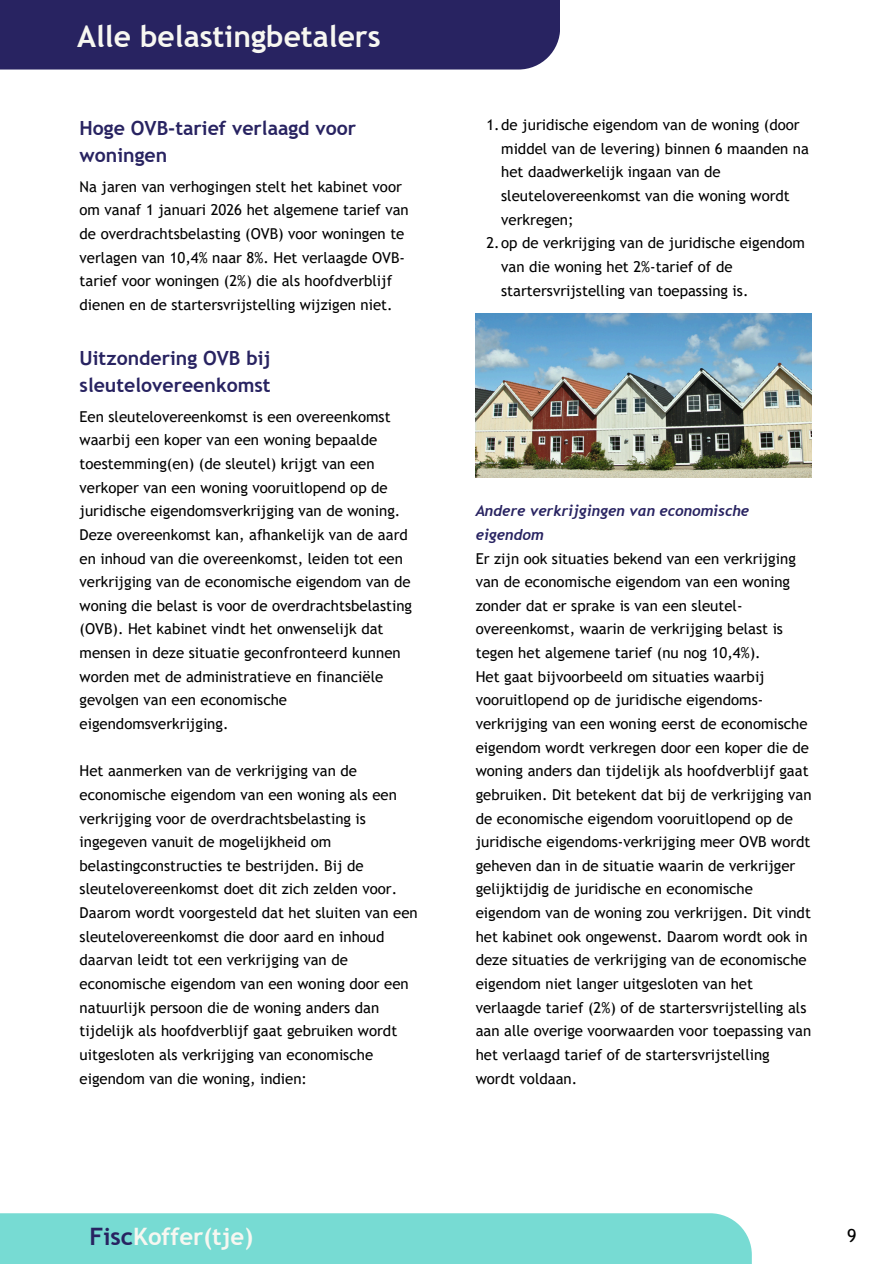
<style>
.page{position:relative;width:894px;height:1264px;background:#fff}
.page>*{position:absolute;margin:0;border:0;box-sizing:border-box;transform-origin:0 0}
.t1{font:700 30px "Trebuchet MS";color:#f7f7f1}
.t2{font:700 24px "Trebuchet MS";color:#f7f7f1}
.t3{font:700 19.5px/27px "Trebuchet MS";color:#282361}
.t4{font:18px "Trebuchet MS";color:#000}
.t5{font:15px/23.7px "Trebuchet MS";color:#000}
.t6{font:italic 700 15px/23.7px "Trebuchet";color:#282361}
.s1{color:#282361}
</style>
<div class="page">
<div style="left:0;top:1213px;width:751px;height:50px;background:#77dbd3"></div>
<div style="left:0;top:0;width:559px;height:70px;background:#282361"></div>
<img style="left:475px;top:313px;width:336px;height:165px">
<h1 class="t1" style="left:77px;top:19px;width:305px">Alle belastingbetalers</h1>
<h2 class="t3" style="left:80px;top:114px;width:278px">Hoge OVB-tarief verlaagd voor woningen</h2>
<p class="t5" style="left:80px;top:174px;width:330px">Na jaren van verhogingen stelt het kabinet voor om vanaf 1 januari 2026 het algemene tarief van de overdrachtsbelasting (OVB) voor woningen te verlagen van 10,4% naar 8%. Het verlaagde OVB&shy;tarief voor woningen (2%) die als hoofdverblijf dienen en de startersvrijstelling wijzigen niet.</p>
<p class="t3" style="left:80px;top:344px;width:193px">Uitzondering OVB bij sleutelovereenkomst</p>
<p class="t5" style="left:80px;top:404px;width:334px">Een sleutelovereenkomst is een overeenkomst waarbij een koper van een woning bepaalde toestemming(en) (de sleutel) krijgt van een verkoper van een woning vooruitlopend op de juridische eigendomsverkrijging van de woning.<br>Deze overeenkomst kan, afhankelijk van de aard en inhoud van die overeenkomst, leiden tot een verkrijging van de economische eigendom van de woning die belast is voor de overdrachtsbelasting (OVB). Het kabinet vindt het onwenselijk dat mensen in deze situatie geconfronteerd kunnen worden met de administratieve en financiële gevolgen van een economische eigendomsverkrijging.</p>
<p class="t5" style="left:80px;top:759px;width:339px">Het aanmerken van de verkrijging van de economische eigendom van een woning als een verkrijging voor de overdrachtsbelasting is ingegeven vanuit de mogelijkheid om belastingconstructies te bestrijden. Bij de sleutelovereenkomst doet dit zich zelden voor.<br>Daarom wordt voorgesteld dat het sluiten van een sleutelovereenkomst die door aard en inhoud daarvan leidt tot een verkrijging van de economische eigendom van een woning door een natuurlijk persoon die de woning anders dan tijdelijk als hoofdverblijf gaat gebruiken wordt uitgesloten als verkrijging van economische eigendom van die woning, indien:</p>
<p class="t5" style="left:501px;top:113px;width:309px;text-indent:-15px">1.de juridische eigendom van de woning (door middel van de levering) binnen 6 maanden na het daadwerkelijk ingaan van de sleutelovereenkomst van die woning wordt verkregen;</p>
<p class="t5" style="left:501px;top:231px;width:305px;text-indent:-15px">2.op de verkrijging van de juridische eigendom van die woning het 2%-tarief of de startersvrijstelling van toepassing is.</p>
<p class="t6" style="left:475px;top:499px;width:275px">Andere verkrijgingen van economische eigendom</p>
<p class="t5" style="left:475px;top:546px;width:321px">Er zijn ook situaties bekend van een verkrijging van de economische eigendom van een woning zonder dat er sprake is van een sleutel&shy;overeenkomst, waarin de verkrijging belast is tegen het algemene tarief (nu nog 10,4%).</p>
<p class="t5" style="left:475px;top:664px;width:337px">Het gaat bijvoorbeeld om situaties waarbij vooruitlopend op de juridische eigendoms&shy;verkrijging van een woning eerst de economische eigendom wordt verkregen door een koper die de woning anders dan tijdelijk als hoofdverblijf gaat gebruiken. Dit betekent dat bij de verkrijging van de economische eigendom vooruitlopend op de juridische eigendoms-verkrijging meer OVB wordt geheven dan in de situatie waarin de verkrijger gelijktijdig de juridische en economische eigendom van de woning zou verkrijgen. Dit vindt het kabinet ook ongewenst. Daarom wordt ook in deze situaties de verkrijging van de economische eigendom niet langer uitgesloten van het verlaagde tarief (2%) of de startersvrijstelling als aan alle overige voorwaarden voor toepassing van het verlaagd tarief of de startersvrijstelling wordt voldaan.</p>
<p class="t2" style="left:89px;top:1222px;width:165px"><span class="s1">Fisc</span>Koffer(tje)</p>
<h3 class="t4" style="left:847px;top:1224px;width:11px">9</h3>
</div>
